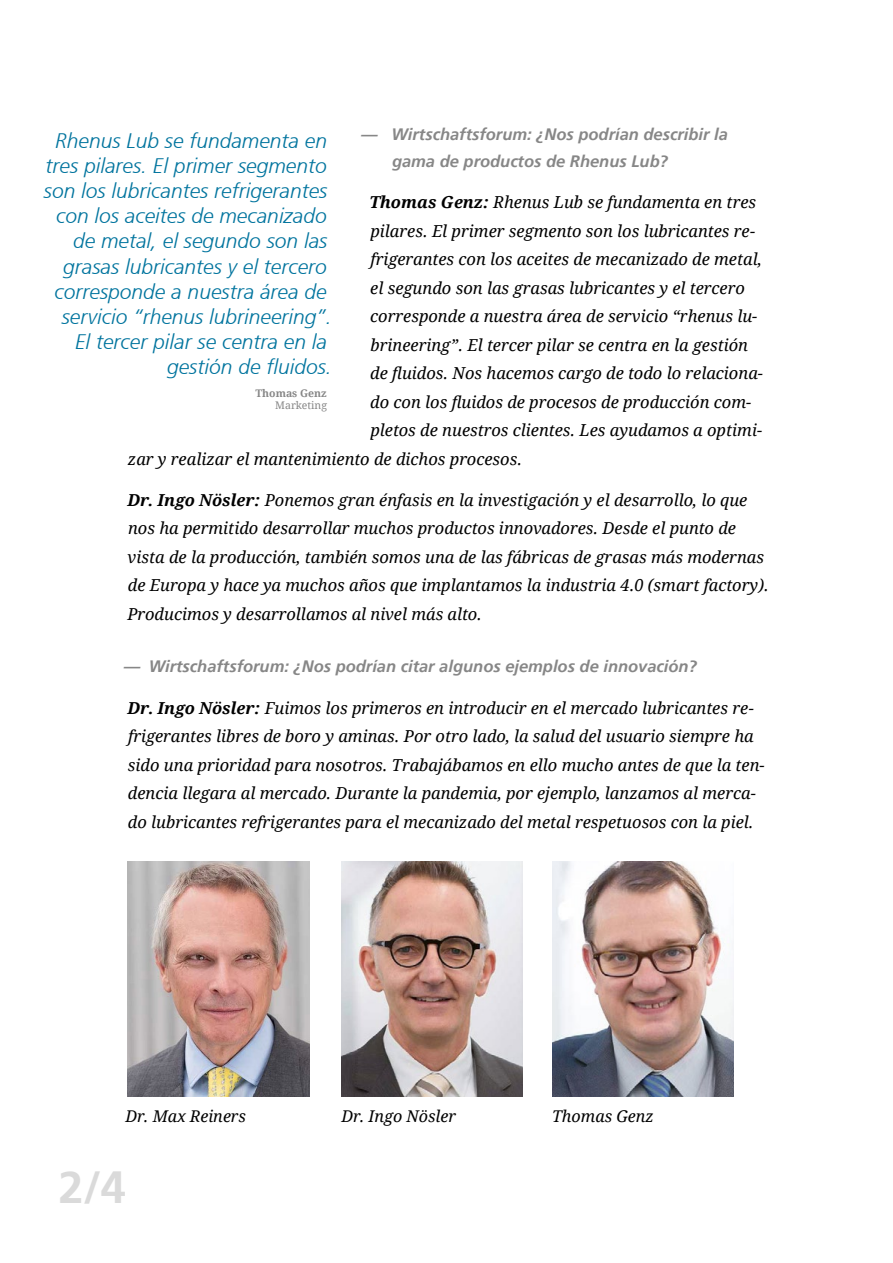
<style>
.page{position:relative;width:893px;height:1263px;background:#fff}
.page>*{position:absolute;margin:0;border:0;box-sizing:border-box;transform-origin:0 0}
.t1{font:700 45px "Frutiger 65";color:#dadada}
.t2{font:italic 300 21px/25.2px "Frutiger 46";color:#00749e;text-align:right}
.t3{font:italic 16.5px/28.5px "Droid Serif";color:#000}
.t4{font:italic 700 16.5px/27px "Frutiger 66";color:#878787}
.t5{font:italic 16.2px "Droid Serif";color:#000}
.t6{font:700 10.5px "Droid Serif";color:#878787}
.t7{font:10.5px "Droid Serif";color:#878787}
.s1{font-weight:700}
</style>
<div class="page">
<img style="left:128px;top:861px;width:181px;height:236px">
<img style="left:341px;top:861px;width:182px;height:236px">
<img style="left:552px;top:861px;width:181px;height:236px">
<p class="t4" style="left:392px;top:121px;width:337px;text-indent:-31px">— Wirtschaftsforum: ¿Nos podrían describir la gama de productos de Rhenus Lub?</p>
<p class="t3" style="left:369px;top:188px;width:388px"><span class="s1">Thomas Genz:</span> Rhenus Lub se fundamenta en tres</p>
<p class="t3" style="left:370px;top:217px;width:386px">pilares. El primer segmento son los lubricantes re-</p>
<p class="t3" style="left:370px;top:245px;width:393px">frigerantes con los aceites de mecanizado de metal,</p>
<p class="t3" style="left:370px;top:274px;width:376px">el segundo son las grasas lubricantes y el tercero</p>
<p class="t3" style="left:370px;top:302px;width:389px">corresponde a nuestra área de servicio “rhenus lu-</p>
<p class="t3" style="left:370px;top:331px;width:379px">brineering”. El tercer pilar se centra en la gestión</p>
<p class="t3" style="left:370px;top:359px;width:394px">de fluidos. Nos hacemos cargo de todo lo relaciona-</p>
<p class="t3" style="left:370px;top:388px;width:382px">do con los fluidos de procesos de producción com-</p>
<p class="t3" style="left:370px;top:416px;width:393px">pletos de nuestros clientes. Les ayudamos a optimi-</p>
<p class="t3" style="left:128px;top:445px;width:396px">zar y realizar el mantenimiento de dichos procesos.</p>
<p class="t3" style="left:127px;top:486px;width:643px"><span class="s1">Dr. Ingo Nösler:</span> Ponemos gran énfasis en la investigación y el desarrollo, lo que nos ha permitido desarrollar muchos productos innovadores. Desde el punto de vista de la producción, también somos una de las fábricas de grasas más modernas de Europa y hace ya muchos años que implantamos la industria 4.0 (smart factory).<br>Producimos y desarrollamos al nivel más alto.</p>
<p class="t4" style="left:124px;top:653px;width:575px">— Wirtschaftsforum: ¿Nos podrían citar algunos ejemplos de innovación?</p>
<p class="t3" style="left:127px;top:694px;width:639px"><span class="s1">Dr. Ingo Nösler:</span> Fuimos los primeros en introducir en el mercado lubricantes re&shy;frigerantes libres de boro y aminas. Por otro lado, la salud del usuario siempre ha sido una prioridad para nosotros. Trabajábamos en ello mucho antes de que la ten&shy;dencia llegara al mercado. Durante la pandemia, por ejemplo, lanzamos al merca&shy;do lubricantes refrigerantes para el mecanizado del metal respetuosos con la piel.</p>
<p class="t2" style="left:44px;top:128px;width:289px">Rhenus Lub se fundamenta en tres pilares. El primer segmento son los lubricantes refrigerantes con los aceites de mecanizado de metal, el segundo son las grasas lubricantes y el tercero corresponde a nuestra área de servicio “rhenus lubrineering”.<br>El tercer pilar se centra en la gestión de fluidos.</p>
<p class="t6" style="left:255px;top:386px;width:73px">Thomas Genz</p>
<p class="t7" style="left:275px;top:399px;width:53px">Marketing</p>
<p class="t5" style="left:125px;top:1106px;width:122px">Dr. Max Reiners</p>
<p class="t5" style="left:341px;top:1106px;width:116px">Dr. Ingo Nösler</p>
<p class="t5" style="left:552px;top:1106px;width:103px">Thomas Genz</p>
<h1 class="t1" style="left:58px;top:1161px;width:69px">2/4</h1>
</div>
